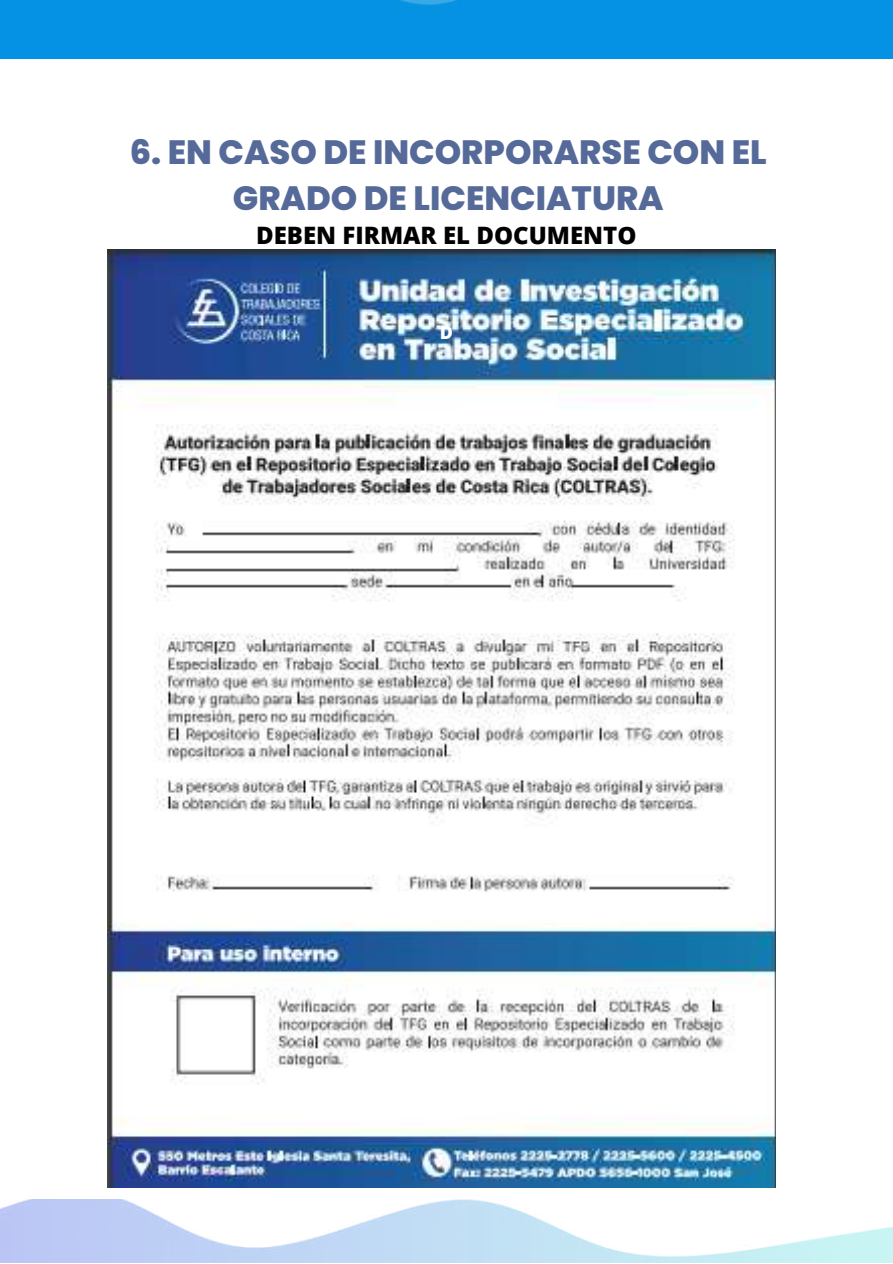
<style>
.page{position:relative;width:893px;height:1264px;background:#fff}
.page>*{position:absolute;margin:0;border:0;box-sizing:border-box;transform-origin:0 0}
.t1{font:800 33.75px/46px "Poppins";color:#566a99;text-align:center}
.t2{font:800 24px "Open Sans";color:#000}
.t3{font:800 18px "Open Sans";color:#fff}
</style>
<div class="page">
<img style="left:0;top:1199px;width:892px;height:63px">
<div style="left:0;top:0;width:892px;height:58px;background:#0592e4"></div>
<img style="left:107px;top:249px;width:668px;height:938px">
<p class="t1" style="left:130px;top:129px;width:638px">6. EN CASO DE INCORPORARSE CON EL<br>GRADO DE LICENCIATURA</p>
<p class="t2" style="left:256px;top:218px;width:382px">DEBEN FIRMAR EL DOCUMENTO</p>
<p class="t3" style="left:439px;top:320px;width:15px">D</p>
</div>
